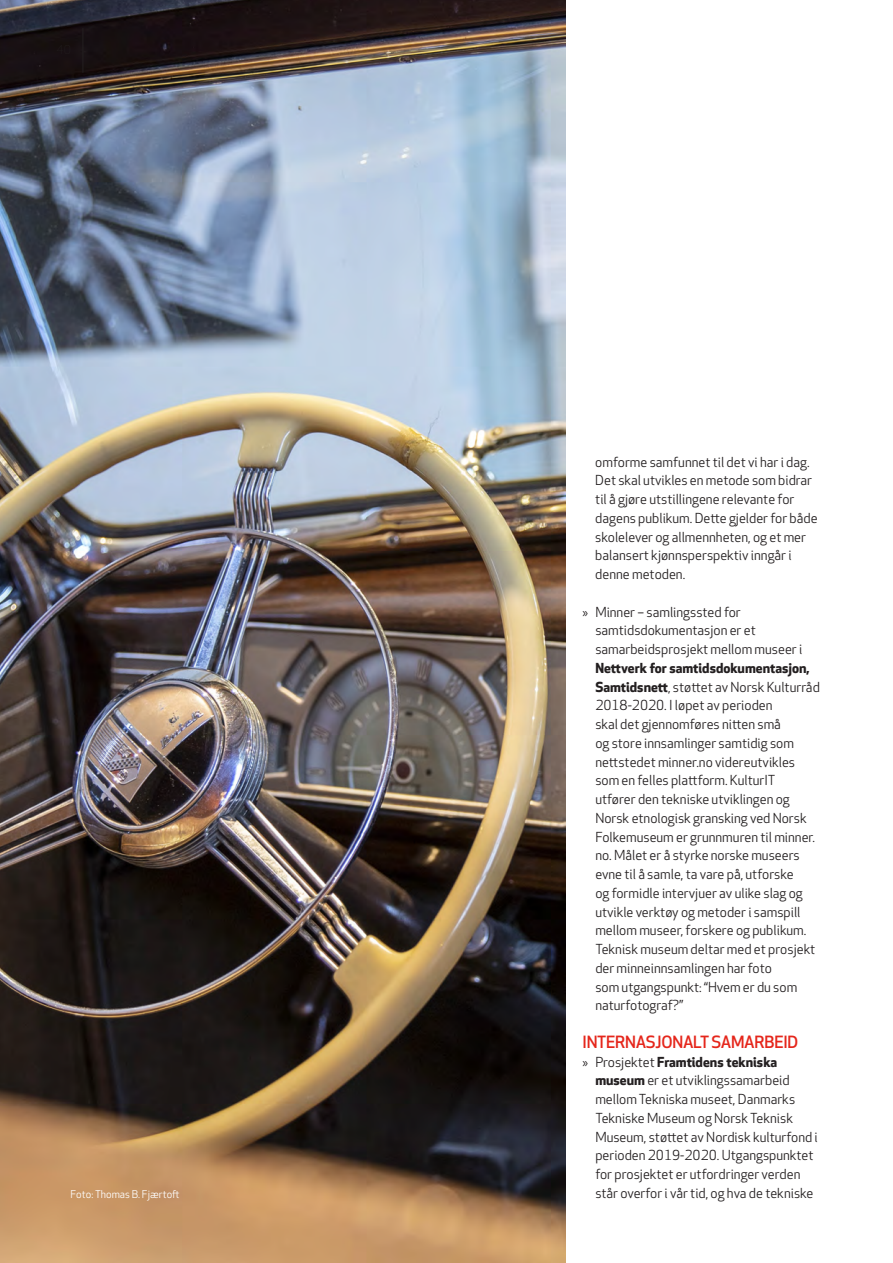
<style>
.page{position:relative;width:893px;height:1263px;background:#fff}
.page>*{position:absolute;margin:0;border:0;box-sizing:border-box;transform-origin:0 0}
.MELLOMTITTEL_1__over{font:500 16.5px "Apex New";letter-spacing:-.015em;color:#e5261b}
.t1{font:13.5px/18.8px "Apex New";color:#231f20}
.Brødtekst{font:10.5px "Apex New";color:#fff}
.s1{font-family:"Myriad Pro"}
.s2{font-weight:700}
</style>
<div class="page">
<img style="left:0;top:0;width:566px;height:1263px">
<hr style="left:83px;top:28px;width:1px;height:45px;background:#231f20">
<p class="t1" style="left:595px;top:452px;width:224px">omforme samfunnet til det vi har i dag.<br>Det skal utvikles en metode som bidrar til å gjøre utstillingene relevante for dagens publikum. Dette gjelder for både skolelever og allmennheten, og et mer balansert kjønnsperspektiv inngår i denne metoden.</p>
<p class="t1" style="left:595px;top:602px;width:226px;text-indent:-13px"><span class="s1">»</span> Minner – samlingssted for samtidsdokumentasjon er et samarbeidsprosjekt mellom museer i <span class="s2">Nettverk for samtidsdokumentasjon, Samtidsnett</span>, støttet av Norsk Kulturråd 2018-2020. I løpet av perioden<br>skal det gjennomføres nitten små<br>og store innsamlinger samtidig som nettstedet minner.no videreutvikles som en felles plattform. KulturIT<br>utfører den tekniske utviklingen og Norsk etnologisk gransking ved Norsk Folkemuseum er grunnmuren til minner. no. Målet er å styrke norske museers evne til å samle, ta vare på, utforske<br>og formidle intervjuer av ulike slag og utvikle verktøy og metoder i samspill mellom museer, forskere og publikum.<br>Teknisk museum deltar med et prosjekt der minneinnsamlingen har foto<br>som utgangspunkt: “Hvem er du som naturfotograf?”</p>
<p class="MELLOMTITTEL_1__over" style="left:583px;top:1031px;width:217px">INTERNASJONALT SAMARBEID</p>
<p class="t1" style="left:595px;top:1052px;width:224px;text-indent:-13px"><span class="s1">»</span> Prosjektet <span class="s2">Framtidens tekniska museum</span> er et utviklingssamarbeid mellom Tekniska museet, Danmarks Tekniske Museum og Norsk Teknisk Museum, støttet av Nordisk kulturfond i perioden 2019-2020. Utgangspunktet for prosjektet er utfordringer verden</p>
<p class="Brødtekst" style="left:71px;top:1187px;width:111px">Foto: Thomas B. Fjærtoft</p>
<p class="t1" style="left:595px;top:1183px;width:220px">står overfor i vår tid, og hva de tekniske</p>
</div>
